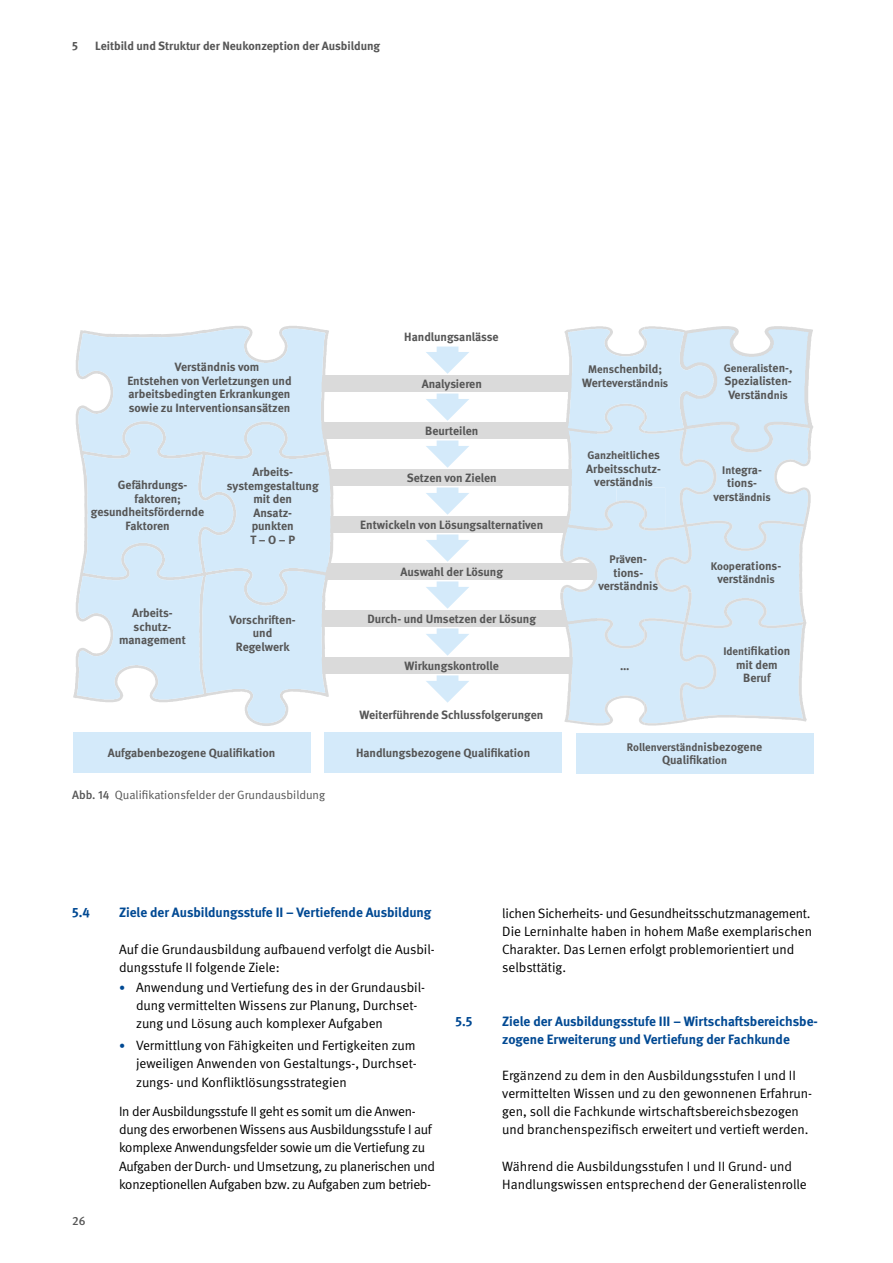
<style>
.page{position:relative;width:893px;height:1263px;background:#fff}
.page>*{position:absolute;margin:0;border:0;box-sizing:border-box;transform-origin:0 0}
.t1{font:13.5px/18.1px "DGUV Meta";letter-spacing:-.005em;color:#000}
.t2{font:700 13.5px/18.1px "DGUV Meta";color:#004993}
.t3{font:700 12px/13.5px "DGUV Meta";color:#565656;text-align:center}
.t4{font:12px "DGUV Meta";color:#565656}
.t5{font:500 12px "DGUV Meta";color:#565656}
.t6{font:700 11.1px "DGUV Meta";color:#565656}
.s1{font-weight:500}
.s2{font-size:11.1px}
.s3{font-size:12px}
.s4{font-size:12px;color:#004993}
</style>
<div class="page">
<div style="left:307px;top:376px;width:290px;height:16px;background:#dadada"></div>
<div style="left:307px;top:423px;width:290px;height:16px;background:#dadada"></div>
<div style="left:307px;top:470px;width:290px;height:16px;background:#dadada"></div>
<div style="left:307px;top:516px;width:290px;height:17px;background:#dadada"></div>
<div style="left:307px;top:563px;width:290px;height:17px;background:#dadada"></div>
<div style="left:307px;top:610px;width:290px;height:17px;background:#dadada"></div>
<div style="left:307px;top:657px;width:290px;height:17px;background:#dadada"></div>
<svg style="left:73px;top:326px;width:261px;height:400px"></svg>
<svg style="left:77px;top:329px;width:253px;height:394px;background:#d9ebf8"></svg>
<svg style="left:560px;top:326px;width:253px;height:400px;background:#d8eaf7"></svg>
<svg style="left:426px;top:393px;width:43px;height:28px"></svg>
<svg style="left:426px;top:347px;width:43px;height:27px"></svg>
<svg style="left:426px;top:440px;width:43px;height:28px"></svg>
<svg style="left:426px;top:487px;width:43px;height:28px"></svg>
<svg style="left:426px;top:534px;width:43px;height:28px"></svg>
<svg style="left:426px;top:581px;width:43px;height:28px"></svg>
<svg style="left:426px;top:628px;width:43px;height:28px"></svg>
<svg style="left:426px;top:675px;width:43px;height:28px"></svg>
<div style="left:576px;top:733px;width:237px;height:40px;background:#d4eafa"></div>
<div style="left:73px;top:733px;width:237px;height:40px;background:#d4eafa"></div>
<div style="left:324px;top:732px;width:238px;height:41px;background:#d4eafa"></div>
<p class="t3" style="left:72px;top:39px;width:7px">5</p>
<p class="t3" style="left:95px;top:39px;width:286px">Leitbild und Struktur der Neukonzeption der Ausbildung</p>
<p class="t3" style="left:127px;top:361px;width:166px;text-align:left;text-indent:47px">Verständnis vom<br>Entstehen von Verletzungen und arbeitsbedingten Erkrankungen sowie zu Interventionsansätzen</p>
<p class="t3" style="left:118px;top:479px;width:71px">Gefährdungs-</p>
<p class="t3" style="left:135px;top:492px;width:48px">faktoren;</p>
<p class="t3" style="left:91px;top:506px;width:115px">gesundheitsfördernde</p>
<p class="t3" style="left:125px;top:519px;width:46px">Faktoren</p>
<p class="t3" style="left:227px;top:466px;width:94px">Arbeits&shy;systemgestaltung mit den<br>Ansatz-<br>punkten<br>T – O – P</p>
<p class="t3" style="left:119px;top:607px;width:68px">Arbeits&shy;schutz&shy;management</p>
<p class="t3" style="left:230px;top:613px;width:68px">Vorschriften&shy;und<br>Regelwerk</p>
<p class="t3" style="left:108px;top:747px;width:169px">Aufgabenbezogene Qualifikation</p>
<p class="t4" style="left:72px;top:788px;width:254px"><span class="s1">Abb. 14</span> Qualifikationsfelder der Grundausbildung</p>
<p class="t3" style="left:404px;top:331px;width:96px">Handlungsanlässe</p>
<p class="t3" style="left:422px;top:378px;width:62px">Analysieren</p>
<p class="t3" style="left:425px;top:425px;width:55px">Beurteilen</p>
<p class="t3" style="left:407px;top:472px;width:92px">Setzen von Zielen</p>
<p class="t3" style="left:360px;top:519px;width:184px">Entwickeln von Lösungsalternativen</p>
<p class="t3" style="left:401px;top:565px;width:104px">Auswahl der Lösung</p>
<p class="t3" style="left:368px;top:612px;width:170px">Durch- und Umsetzen der Lösung</p>
<p class="t3" style="left:405px;top:659px;width:96px">Wirkungskontrolle</p>
<p class="t3" style="left:360px;top:708px;width:185px">Weiterführende Schlussfolgerungen</p>
<p class="t3" style="left:356px;top:747px;width:176px">Handlungsbezogene Qualifikation</p>
<p class="t3" style="left:588px;top:362px;width:76px"><span class="s2">Mens</span>chenbild;</p>
<p class="t6" style="left:582px;top:376px;width:88px"><span class="s3">Werteve</span>rständnis</p>
<p class="t6" style="left:724px;top:361px;width:70px">Generalis<span class="s3">ten-,</span></p>
<p class="t3" style="left:724px;top:375px;width:69px">Spezialisten-<br>Verständ<span class="s2">nis</span></p>
<p class="t6" style="left:587px;top:449px;width:74px">Ganzheitli<span class="s3">ches</span></p>
<p class="t3" style="left:586px;top:462px;width:76px">Arbeitsschutz&shy;verständ<span class="s2">nis</span></p>
<p class="t3" style="left:722px;top:463px;width:41px"><span class="s2">Int</span>egra&shy;tions-</p>
<p class="t6" style="left:713px;top:490px;width:59px"><span class="s3">verst</span>ändnis</p>
<p class="t3" style="left:598px;top:552px;width:61px"><span class="s2">Prä</span>ven&shy;tions&shy;verständnis</p>
<p class="t3" style="left:620px;top:660px;width:11px">…</p>
<p class="t3" style="left:711px;top:559px;width:72px"><span class="s2">Koop</span>erations-</p>
<p class="t6" style="left:717px;top:572px;width:59px"><span class="s3">verst</span>ändnis</p>
<p class="t3" style="left:723px;top:645px;width:69px"><span class="s2">Identi</span>fikation mit dem<br>Beruf</p>
<p class="t6" style="left:627px;top:740px;width:137px">Rollenverständn<span class="s3">isbezogene</span></p>
<p class="t3" style="left:662px;top:754px;width:67px">Qualifika<span class="s2">tion</span></p>
<p class="t2" style="left:72px;top:904px;width:19px">5.4</p>
<p class="t2" style="left:119px;top:904px;width:314px">Ziele der Ausbildungsstufe II – Vertiefende Ausbildung</p>
<p class="t1" style="left:119px;top:940px;width:317px">Auf die Grundausbildung aufbauend verfolgt die Ausbil&shy;dungsstufe II folgende Ziele:</p>
<p class="t1" style="left:136px;top:978px;width:291px;text-indent:-17px"><span class="s4">•</span> Anwendung und Vertiefung des in der Grundausbil&shy;dung vermittelten Wissens zur Planung, Durchset&shy;zung und Lösung auch komplexer Aufgaben</p>
<p class="t1" style="left:136px;top:1037px;width:282px;text-align:justify;text-indent:-17px"><span class="s4">•</span> Vermittlung von Fähigkeiten und Fertigkeiten zum jeweiligen Anwenden von Gestaltungs-, Durchset&shy;zungs- und Konfliktlösungsstrategien</p>
<p class="t1" style="left:119px;top:1103px;width:317px">In der Ausbildungsstufe II geht es somit um die Anwen&shy;dung des erworbenen Wissens aus Ausbildungsstufe I auf komplexe Anwendungsfelder sowie um die Vertiefung zu Aufgaben der Durch- und Umsetzung, zu planerischen und konzeptionellen Aufgaben bzw. zu Aufgaben zum betrieb-</p>
<p class="t5" style="left:72px;top:1213px;width:15px">26</p>
<p class="t1" style="left:502px;top:904px;width:311px">lichen Sicherheits- und Gesundheitsschutzmanagement.<br>Die Lerninhalte haben in hohem Maße exemplarischen Charakter. Das Lernen erfolgt problemorientiert und selbsttätig.</p>
<p class="t2" style="left:455px;top:1012px;width:18px">5.5</p>
<p class="t2" style="left:502px;top:1012px;width:317px">Ziele der Ausbildungsstufe III – Wirtschaftsbereichsbe&shy;zogene Erweiterung und Vertiefung der Fachkunde</p>
<p class="t1" style="left:502px;top:1067px;width:311px">Ergänzend zu dem in den Ausbildungsstufen I und II vermittelten Wissen und zu den gewonnenen Erfahrun&shy;gen, soll die Fachkunde wirtschaftsbereichsbezogen und branchenspezifisch erweitert und vertieft werden.</p>
<p class="t1" style="left:502px;top:1157px;width:306px">Während die Ausbildungsstufen I und II Grund- und<br>Handlungswissen entsprechend der Generalistenrolle</p>
</div>
